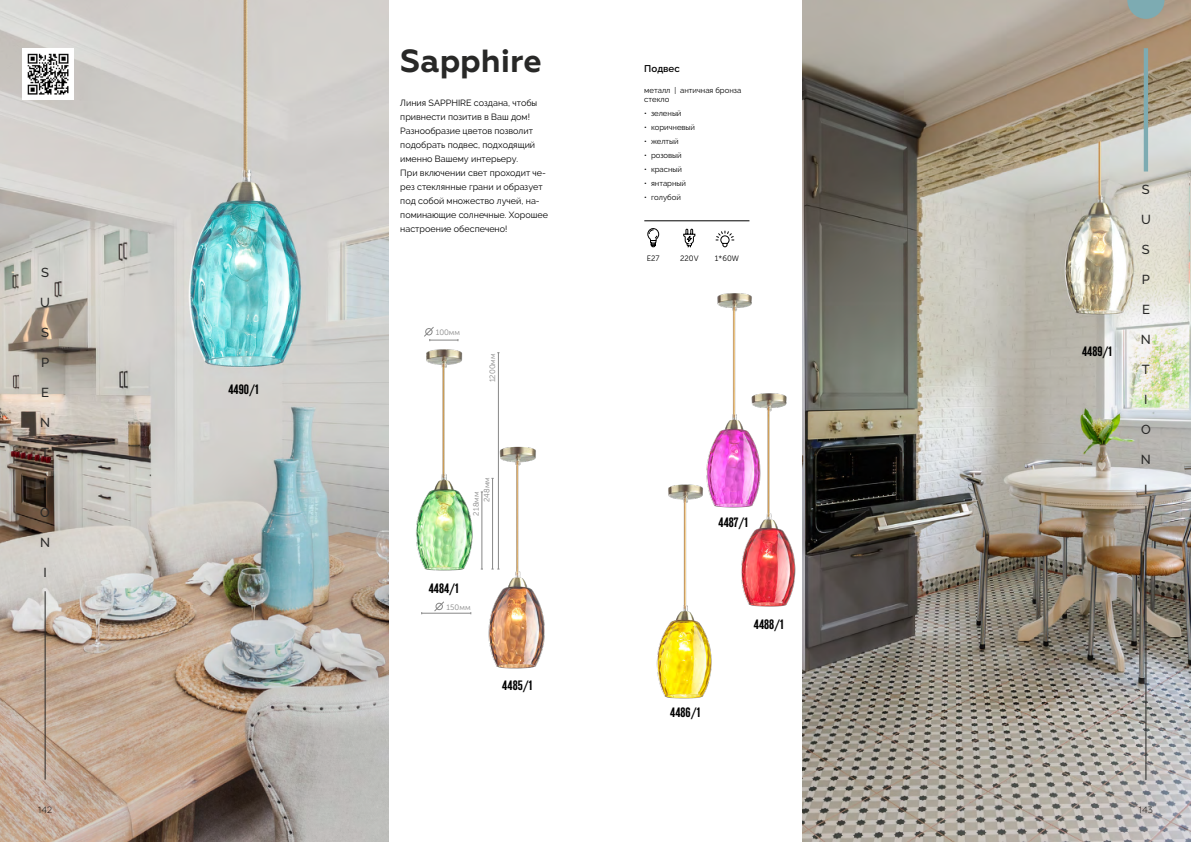
<style>
.page{position:relative;width:1191px;height:842px;background:#fff}
.page>*{position:absolute;margin:0;border:0;box-sizing:border-box;transform-origin:0 0}
.t1{font:700 32px "Geometria";color:#282827}
.t2{font:13.6px "Reforma Grotesk Demi C";color:#000}
.t3{font:500 13px "Raleway";color:#282827}
.t4{font:600 9.7px "Raleway";color:#000}
.t5{font:9px/14px "Raleway";color:#000}
.t6{font:300 9px "Geometria";color:#000}
.t7{font:7.8px/9.3px "Raleway";color:#000}
.t8{font:7.8px/10.7px "Museo Sans Cyrl 300";color:#878787}
.t9{font:7.8px "Museo Sans Cyrl 300";color:#000}
</style>
<div class="page">
<img style="left:802px;top:0;width:389px;height:842px">
<img style="left:656px;top:484px;width:56px;height:215px">
<img style="left:690px;top:293px;width:62px;height:229px">
<img style="left:724px;top:386px;width:89px;height:237px">
<svg style="left:647px;top:228px;width:12px;height:20px"></svg>
<svg style="left:683px;top:228px;width:13px;height:20px"></svg>
<svg style="left:715px;top:230px;width:20px;height:18px"></svg>
<hr style="left:644px;top:221px;width:105px;height:1px;background:#000">
<img style="left:0;top:0;width:388px;height:842px">
<img style="left:416px;top:341px;width:55px;height:230px">
<img style="left:471px;top:439px;width:74px;height:230px">
<svg style="left:424px;top:327px;width:35px;height:14px"></svg>
<hr style="left:422px;top:613px;width:49px;height:1px;background:#878787">
<svg style="left:434px;top:601px;width:10px;height:11px"></svg>
<hr style="left:498px;top:353px;width:1px;height:216px;background:#878787">
<hr style="left:481px;top:492px;width:1px;height:77px;background:#878787">
<hr style="left:492px;top:478px;width:1px;height:91px;background:#878787">
<img style="left:23px;top:48px;width:51px;height:51px">
<hr style="left:45px;top:591px;width:1px;height:189px;background:#282827">
<div style="left:1143px;top:48px;width:5px;height:123px;background:#7dabb2"></div>
<hr style="left:1145px;top:506px;width:1px;height:274px;background:#282827">
<svg style="left:1127px;top:0;width:37px;height:19px"></svg>
<h3 class="t3" style="left:41px;top:265px;width:9px">S</h3>
<h3 class="t3" style="left:40px;top:295px;width:11px">U</h3>
<h3 class="t3" style="left:41px;top:325px;width:9px">S</h3>
<h3 class="t3" style="left:41px;top:355px;width:10px">P</h3>
<h3 class="t3" style="left:41px;top:385px;width:9px">E</h3>
<h3 class="t3" style="left:40px;top:415px;width:12px">N</h3>
<h3 class="t3" style="left:41px;top:445px;width:9px">T</h3>
<h3 class="t3" style="left:43px;top:475px;width:5px">I</h3>
<h3 class="t3" style="left:40px;top:505px;width:11px">O</h3>
<h3 class="t3" style="left:40px;top:535px;width:12px">N</h3>
<h3 class="t3" style="left:43px;top:565px;width:5px">I</h3>
<h2 class="t2" style="left:228px;top:382px;width:31px">4490/1</h2>
<h1 class="t1" style="left:400px;top:42px;width:143px">Sapphire</h1>
<p class="t5" style="left:400px;top:96px;width:149px">Линия SAPPHIRE создана, чтобы привнести позитив в Ваш дом!<br>Разнообразие цветов позволит подобрать подвес, подходящий именно Вашему интерьеру.<br>При включении свет проходит че&shy;рез стеклянные грани и образует под собой множество лучей, на&shy;поминающие солнечные. Хорошее настроение обеспечено!</p>
<p class="t8" style="left:436px;top:327px;width:26px">100мм</p>
<p class="t8" style="left:487px;top:382px;width:30px;rotate:-90deg">1200мм</p>
<p class="t8" style="left:471px;top:502px;width:26px;text-indent:-14px;rotate:-90deg">218мм<br>248мм</p>
<h2 class="t2" style="left:429px;top:580px;width:31px">4484/1</h2>
<p class="t8" style="left:446px;top:602px;width:25px">150мм</p>
<h2 class="t2" style="left:502px;top:678px;width:31px">4485/1</h2>
<p class="t4" style="left:644px;top:63px;width:37px">Подвес</p>
<p class="t7" style="left:644px;top:85px;width:98px">металл | античная бронза стекло</p>
<p class="t7" style="left:644px;top:109px;width:39px">• зеленый</p>
<p class="t7" style="left:644px;top:123px;width:52px">• коричневый</p>
<p class="t7" style="left:644px;top:137px;width:36px">• желтый</p>
<p class="t7" style="left:644px;top:151px;width:39px">• розовый</p>
<p class="t7" style="left:644px;top:165px;width:39px">• красный</p>
<p class="t7" style="left:644px;top:179px;width:43px">• янтарный</p>
<p class="t7" style="left:644px;top:193px;width:38px">• голубой</p>
<p class="t9" style="left:647px;top:254px;width:14px">Е27</p>
<p class="t9" style="left:680px;top:254px;width:20px">220V</p>
<p class="t9" style="left:715px;top:254px;width:26px">1*60W</p>
<h2 class="t2" style="left:718px;top:515px;width:31px">4487/1</h2>
<h2 class="t2" style="left:670px;top:705px;width:31px">4486/1</h2>
<h2 class="t2" style="left:754px;top:616px;width:31px">4488/1</h2>
<h2 class="t2" style="left:1082px;top:344px;width:31px">4489/1</h2>
<h3 class="t3" style="left:1142px;top:182px;width:9px">S</h3>
<h3 class="t3" style="left:1141px;top:212px;width:11px">U</h3>
<h3 class="t3" style="left:1142px;top:242px;width:9px">S</h3>
<h3 class="t3" style="left:1141px;top:272px;width:10px">P</h3>
<h3 class="t3" style="left:1142px;top:302px;width:9px">E</h3>
<h3 class="t3" style="left:1141px;top:332px;width:12px">N</h3>
<h3 class="t3" style="left:1142px;top:362px;width:9px">T</h3>
<h3 class="t3" style="left:1144px;top:392px;width:5px">I</h3>
<h3 class="t3" style="left:1141px;top:422px;width:11px">O</h3>
<h3 class="t3" style="left:1141px;top:452px;width:12px">N</h3>
<h3 class="t3" style="left:1144px;top:482px;width:5px">I</h3>
<p class="t6" style="left:38px;top:804px;width:16px">142</p>
<p class="t6" style="left:1138px;top:804px;width:16px">143</p>
</div>
